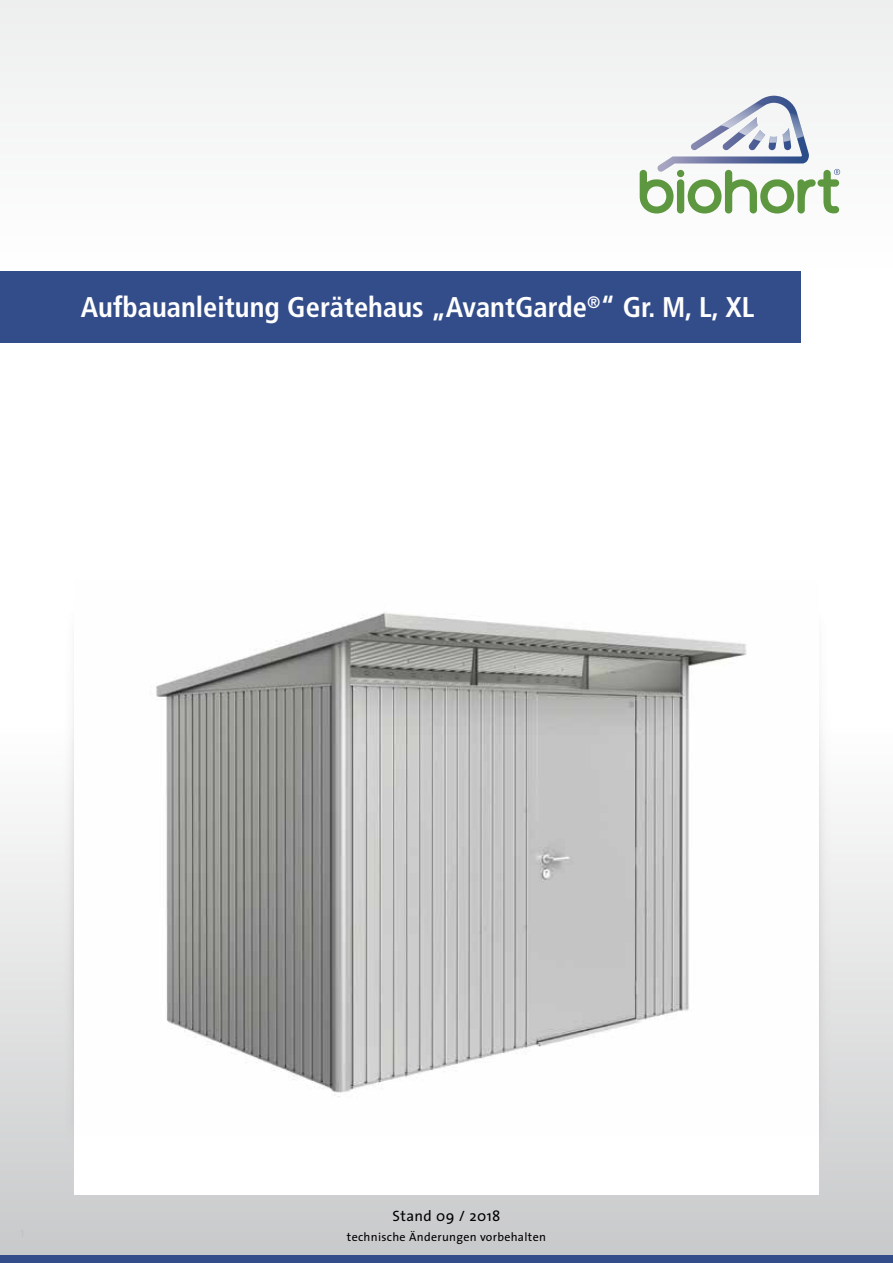
<style>
.page{position:relative;width:893px;height:1263px;background:#fff}
.page>*{position:absolute;margin:0;border:0;box-sizing:border-box;transform-origin:0 0}
.t1{font:700 condensed 28.5px "Frutiger LT Std";color:#fff}
.t2{font:15px "The Sans";letter-spacing:.025em;color:#000}
.t3{font:12px "The Sans";letter-spacing:.025em;color:#000}
</style>
<div class="page">
<div style="left:0;top:271px;width:801px;height:71px;background:#334d8a"></div>
<div style="left:0;top:0;width:893px;height:267px;background:#f5f6f6"></div>
<div style="left:0;top:727px;width:893px;height:536px;background:linear-gradient(to bottom,#fefefe,#c7c8c9)"></div>
<div style="left:0;top:1255px;width:893px;height:8px;background:#334d8a"></div>
<svg style="left:640px;top:96px;width:200px;height:117px"></svg>
<img style="left:56px;top:702px;width:18px;height:454px">
<img style="left:819px;top:721px;width:18px;height:435px">
<div style="left:74px;top:541px;width:745px;height:654px;background:#fff"></div>
<img style="left:156px;top:612px;width:591px;height:485px">
<p class="t1" style="left:81px;top:290px;width:675px">Aufbauanleitung Gerätehaus „AvantGarde<sup>®</sup>“ Gr. M, L, XL</p>
<p class="t2" style="left:392px;top:1203px;width:109px">Stand 09 / 2018</p>
<p class="t3" style="left:347px;top:1226px;width:201px">technische Änderungen vorbehalten</p>
</div>
